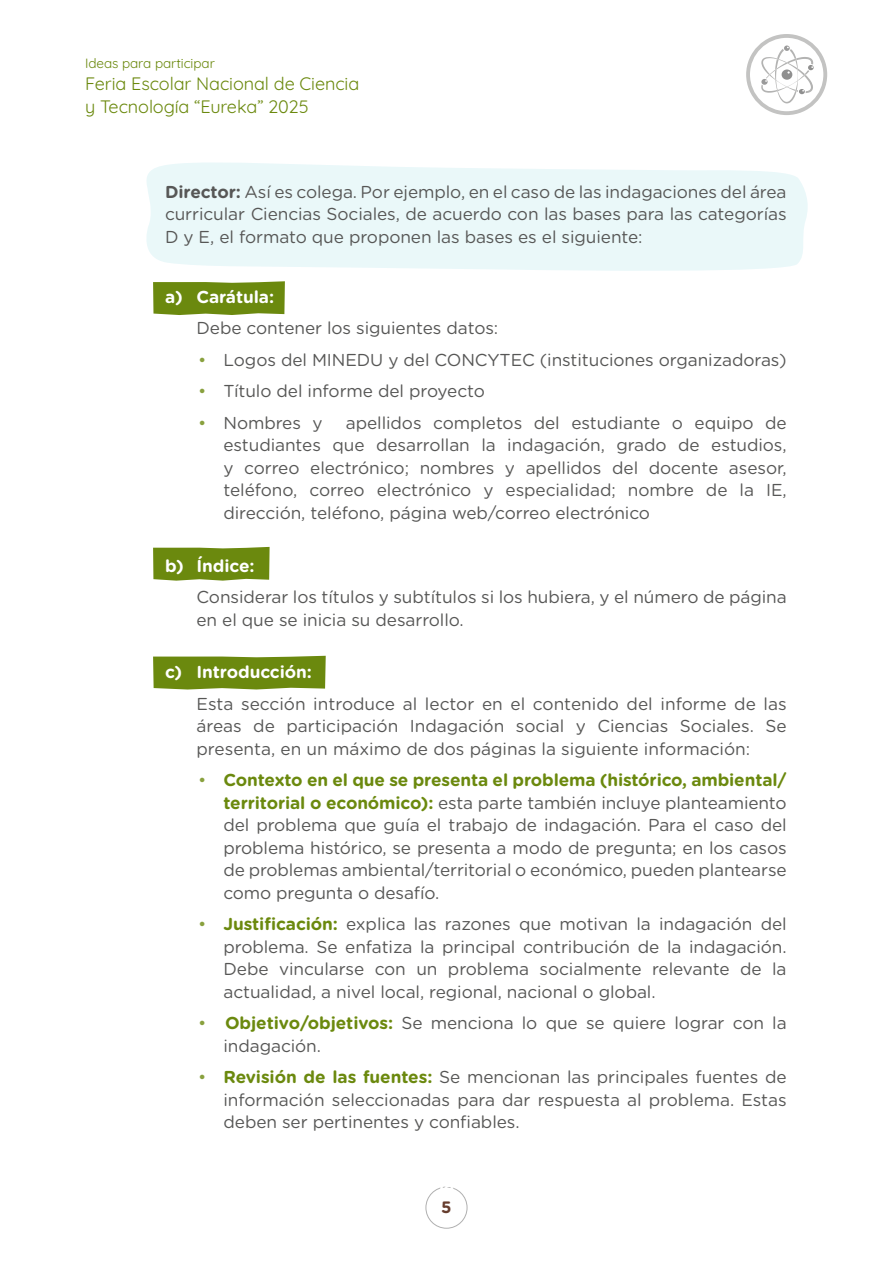
<style>
.page{position:relative;width:893px;height:1263px;background:#fff}
.page>*{position:absolute;margin:0;border:0;box-sizing:border-box;transform-origin:0 0}
.t1{font:300 18px/22.5px "Quicksand";letter-spacing:-.005em;color:#6b890e}
.t2{font:17.25px/22.5px "Gotham Rounded";letter-spacing:-.005em;color:#575756;text-align:justify}
.t3{font:700 17.25px "Gotham Rounded";letter-spacing:-.005em;color:#fff}
.t4{font:700 16.5px "Gotham Rounded";color:#663d2e}
.t5{font:300 13.5px "Quicksand";letter-spacing:-.005em;color:#6b890e}
.s1{font-weight:700}
.s2{color:#89a13e}
.s3{font-weight:700;color:#6b890e}
</style>
<div class="page">
<svg style="left:746px;top:34px;width:81px;height:81px"></svg>
<div style="left:426px;top:1187px;width:41px;height:41px;border:1px solid #b0b0b0;border-radius:50%"></div>
<div style="left:153px;top:656px;width:173px;height:33px;background:#6b890e"></div>
<svg style="left:153px;top:547px;width:117px;height:34px;background:#74901d"></svg>
<svg style="left:146px;top:162px;width:662px;height:109px;background:#ebf8f9"></svg>
<svg style="left:153px;top:281px;width:132px;height:34px;background:#74901d"></svg>
<p class="t5" style="left:85px;top:52px;width:131px">Ideas para participar</p>
<p class="t1" style="left:85px;top:71px;width:276px">Feria Escolar Nacional de Ciencia y Tecnología “Eureka” 2025</p>
<p class="t2" style="left:165px;top:179px;width:623px"><span class="s1">Director:</span> Así es colega. Por ejemplo, en el caso de las indagaciones del área curricular Ciencias Sociales, de acuerdo con las bases para las categorías D y E, el formato que proponen las bases es el siguiente:</p>
<p class="t3" style="left:165px;top:284px;width:111px">a) Carátula:</p>
<p class="t2" style="left:196px;top:316px;width:303px">Debe contener los siguientes datos:</p>
<p class="t2" style="left:198px;top:348px;width:590px"><span class="s2">•</span> Logos del MINEDU y del CONCYTEC (instituciones organizadoras)</p>
<p class="t2" style="left:198px;top:379px;width:288px"><span class="s2">•</span> Título del informe del proyecto</p>
<p class="t2" style="left:198px;top:411px;width:126px"><span class="s2">•</span> Nombres y</p>
<p class="t2" style="left:223px;top:411px;width:565px;text-indent:122px">apellidos completos del estudiante o equipo de estudiantes que desarrollan la indagación, grado de estudios, y correo electrónico; nombres y apellidos del docente asesor, teléfono, correo electrónico y especialidad; nombre de la IE, dirección, teléfono, página web/correo electrónico</p>
<p class="t3" style="left:165px;top:553px;width:91px">b) Índice:</p>
<p class="t2" style="left:196px;top:585px;width:592px">Considerar los títulos y subtítulos si los hubiera, y el número de página en el que se inicia su desarrollo.</p>
<p class="t3" style="left:165px;top:660px;width:148px">c) Introducción:</p>
<p class="t2" style="left:196px;top:692px;width:592px">Esta sección introduce al lector en el contenido del informe de las áreas de participación Indagación social y Ciencias Sociales. Se presenta, en un máximo de dos páginas la siguiente información:</p>
<p class="t2" style="left:223px;top:768px;width:565px;text-indent:-25px"><span class="s2">•</span> <span class="s3">Contexto en el que se presenta el problema (histórico, ambiental/ territorial o económico):</span> esta parte también incluye planteamiento del problema que guía el trabajo de indagación. Para el caso del problema histórico, se presenta a modo de pregunta; en los casos de problemas ambiental/territorial o económico, pueden plantearse como pregunta o desafío.</p>
<p class="t2" style="left:223px;top:912px;width:565px;text-indent:-25px"><span class="s2">•</span> <span class="s3">Justificación:</span> explica las razones que motivan la indagación del problema. Se enfatiza la principal contribución de la indagación.<br>Debe vincularse con un problema socialmente relevante de la actualidad, a nivel local, regional, nacional o global.</p>
<p class="t2" style="left:223px;top:1011px;width:565px;text-indent:-25px"><span class="s2">•</span> <span class="s3">Objetivo/objetivos:</span> Se menciona lo que se quiere lograr con la indagación.</p>
<p class="t2" style="left:223px;top:1065px;width:565px;text-indent:-25px"><span class="s2">•</span> <span class="s3">Revisión de las fuentes:</span> Se mencionan las principales fuentes de información seleccionadas para dar respuesta al problema. Estas deben ser pertinentes y confiables.</p>
<p class="t4" style="left:441px;top:1195px;width:12px">5</p>
</div>
